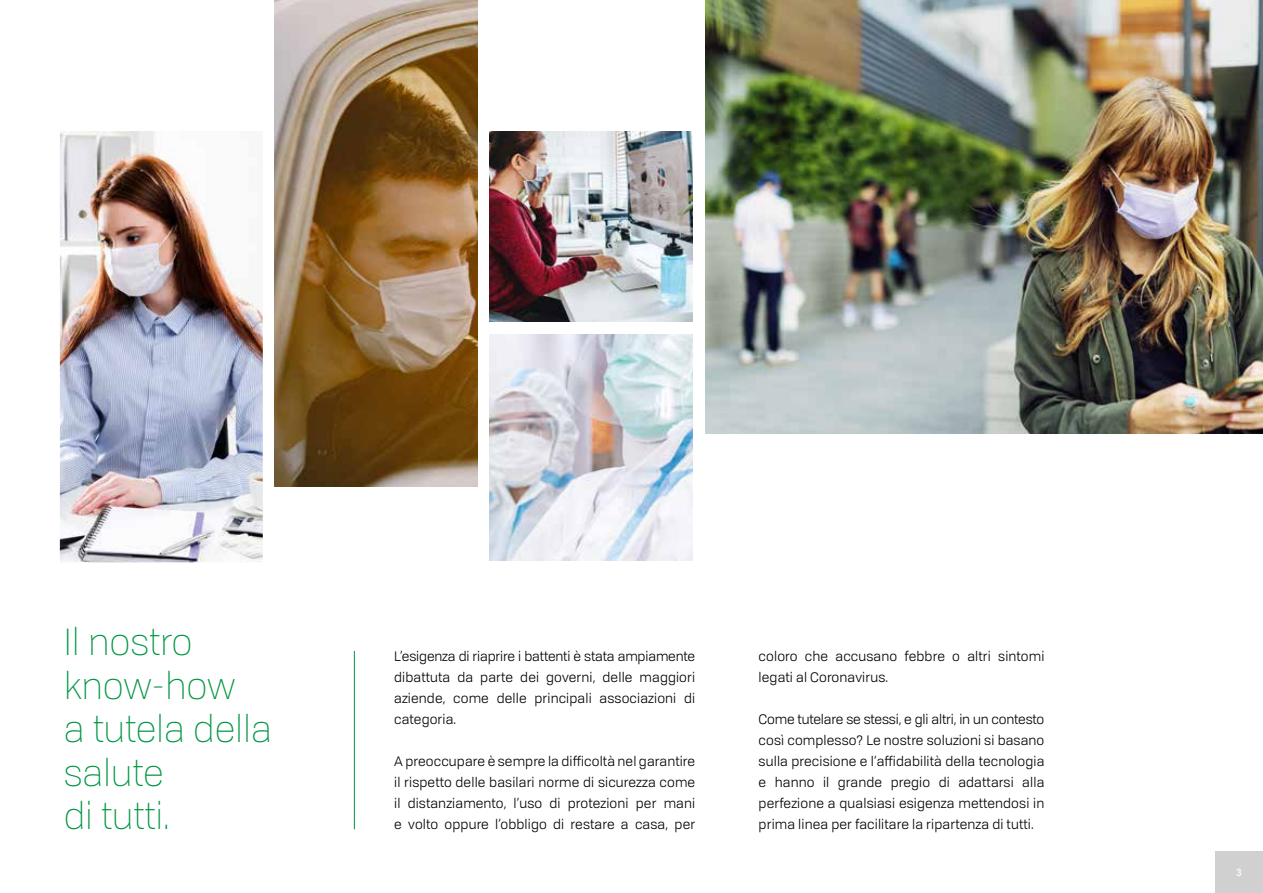
<style>
.page{position:relative;width:1263px;height:893px;background:#fff}
.page>*{position:absolute;margin:0;border:0;box-sizing:border-box;transform-origin:0 0}
.t1{font:300 37.5px/43.5px "Tofino Personal";color:#009641}
.t2{font:13.5px/21px "Tofino Personal";letter-spacing:.01em;color:#000;text-align:justify}
.t3{font:500 condensed 10.5px "Helvetica Neue LTW1 G";color:#fff}
</style>
<div class="page">
<hr style="left:354px;top:651px;width:1px;height:178px;background:#009641">
<img style="left:490px;top:334px;width:203px;height:226px">
<img style="left:706px;top:0;width:557px;height:433px">
<img style="left:490px;top:131px;width:203px;height:191px">
<img style="left:60px;top:131px;width:203px;height:431px">
<img style="left:275px;top:0;width:202px;height:487px">
<div style="left:1215px;top:851px;width:48px;height:42px;background:#d0d0d0"></div>
<h1 class="t1" style="left:64px;top:618px;width:210px">Il nostro know-how<br>a tutela della salute<br>di tutti.</h1>
<p class="t2" style="left:394px;top:645px;width:302px">L’esigenza di riaprire i battenti è stata ampiamente dibattuta da parte dei governi, delle maggiori aziende, come delle principali associazioni di categoria.</p>
<p class="t2" style="left:394px;top:750px;width:302px">A preoccupare è sempre la difficoltà nel garantire il rispetto delle basilari norme di sicurezza come il distanziamento, l’uso di protezioni per mani e volto oppure l’obbligo di restare a casa, per</p>
<p class="t2" style="left:759px;top:645px;width:287px">coloro che accusano febbre o altri sintomi legati al Coronavirus.</p>
<p class="t2" style="left:759px;top:708px;width:287px">Come tutelare se stessi, e gli altri, in un contesto così complesso? Le nostre soluzioni si basano sulla precisione e l’affidabilità della tecnologia e hanno il grande pregio di adattarsi alla perfezione a qualsiasi esigenza mettendosi in prima linea per facilitare la ripartenza di tutti.</p>
<p class="t3" style="left:1236px;top:866px;width:7px">3</p>
</div>
